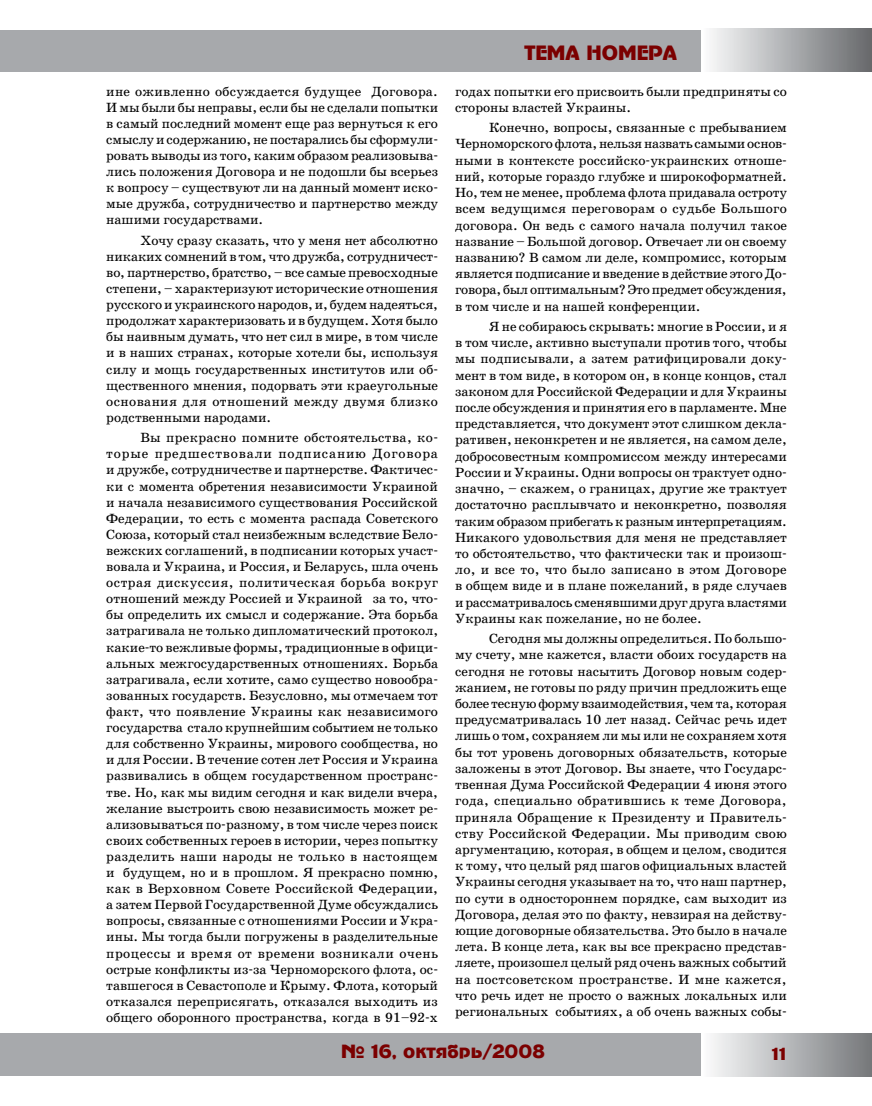
<style>
.page{position:relative;width:872px;height:1106px;background:#fff}
.page>*{position:absolute;margin:0;border:0;box-sizing:border-box;transform-origin:0 0}
.t1{font:19.5px "Adver Gothic";color:#7b0000}
.t2{font:18px "Adver Gothic";color:#7b0000}
.t3{font:16.5px "Adver Gothic";color:#7b0000}
.t4{font:13.5px/16px "School Book C";color:#000;text-align:justify}
</style>
<div class="page">
<div style="left:0;top:30px;width:702px;height:42px;background:#a7a9ac"></div>
<div style="left:0;top:1033px;width:702px;height:43px;background:#a7a9ac"></div>
<div style="left:702px;top:1033px;width:170px;height:43px;background:linear-gradient(to right,#fcfdfe,#75787b)"></div>
<div style="left:702px;top:29px;width:170px;height:43px;background:linear-gradient(to right,#fcfdfe,#66686b)"></div>
<p class="t4" style="left:106px;top:83px;width:333px">ине оживленно обсуждается будущее Договора.<br>И мы были бы неправы, если бы не сделали попытки в самый последний момент еще раз вернуться к его смыслу и содержанию, не постарались бы сформули&shy;ровать выводы из того, каким образом реализовыва&shy;лись положения Договора и не подошли бы всерьез к вопросу – существуют ли на данный момент иско&shy;мые дружба, сотрудничество и партнерство между нашими государствами.</p>
<p class="t4" style="left:106px;top:232px;width:333px;text-indent:34px">Хочу сразу сказать, что у меня нет абсолютно никаких сомнений в том, что дружба, сотрудничест&shy;во, партнерство, братство, – все самые превосходные степени, – характеризуют исторические отношения русского и украинского народов, и, будем надеяться, продолжат характеризовать и в будущем. Хотя было бы наивным думать, что нет сил в мире, в том числе и в наших странах, которые хотели бы, используя силу и мощь государственных институтов или об&shy;щественного мнения, подорвать эти краеугольные основания для отношений между двумя близко родственными народами.</p>
<p class="t4" style="left:106px;top:430px;width:333px;text-indent:34px">Вы прекрасно помните обстоятельства, ко&shy;торые предшествовали подписанию Договора и дружбе, сотрудничестве и партнерстве. Фактичес&shy;ки с момента обретения независимости Украиной и начала независимого существования Российской Федерации, то есть с момента распада Советского Союза, который стал неизбежным вследствие Бело&shy;вежских соглашений, в подписании которых участ&shy;вовала и Украина, и Россия, и Беларусь, шла очень острая дискуссия, политическая борьба вокруг отношений между Россией и Украиной − за то, что&shy;бы определить их смысл и содержание. Эта борьба затрагивала не только дипломатический протокол, какие-то вежливые формы, традиционные в офици&shy;альных межгосударственных отношениях. Борьба затрагивала, если хотите, само существо новообра&shy;зованных государств. Безусловно, мы отмечаем тот факт, что появление Украины как независимого государства стало крупнейшим событием не только для собственно Украины, мирового сообщества, но и для России. В течение сотен лет Россия и Украина развивались в общем государственном пространс&shy;тве. Но, как мы видим сегодня и как видели вчера, желание выстроить свою независимость может ре&shy;ализовываться по-разному, в том числе через поиск своих собственных героев в истории, через попытку разделить наши народы не только в настоящем и будущем, но и в прошлом. Я прекрасно помню, как в Верховном Совете Российской Федерации, а затем Первой Государственной Думе обсуждались вопросы, связанные с отношениями России и Укра&shy;ины. Мы тогда были погружены в разделительные процессы и время от времени возникали очень острые конфликты из-за Черноморского флота, ос&shy;тавшегося в Севастополе и Крыму. Флота, который отказался переприсягать, отказался выходить из общего оборонного пространства, когда в 91–92-х</p>
<h1 class="t1" style="left:524px;top:42px;width:154px">тема номера</h1>
<p class="t4" style="left:455px;top:83px;width:333px">годах попытки его присвоить были предприняты со стороны властей Украины.</p>
<p class="t4" style="left:455px;top:120px;width:333px;text-indent:34px">Конечно, вопросы, связанные с пребыванием Черноморского флота, нельзя назвать самыми основ&shy;ными в контексте российско-украинских отноше&shy;ний, которые гораздо глубже и широкоформатней.<br>Но, тем не менее, проблема флота придавала остроту всем ведущимся переговорам о судьбе Большого договора. Он ведь с самого начала получил такое название – Большой договор. Отвечает ли он своему названию? В самом ли деле, компромисс, которым является подписание и введение в действие этого До&shy;говора, был оптимальным? Это предмет обсуждения, в том числе и на нашей конференции.</p>
<p class="t4" style="left:455px;top:318px;width:333px;text-indent:34px">Я не собираюсь скрывать: многие в России, и я в том числе, активно выступали против того, чтобы мы подписывали, а затем ратифицировали доку&shy;мент в том виде, в котором он, в конце концов, стал законом для Российской Федерации и для Украины после обсуждения и принятия его в парламенте. Мне представляется, что документ этот слишком декла&shy;ративен, неконкретен и не является, на самом деле, добросовестным компромиссом между интересами России и Украины. Одни вопросы он трактует одно&shy;значно, – скажем, о границах, другие же трактует достаточно расплывчато и неконкретно, позволяя таким образом прибегать к разным интерпретациям.<br>Никакого удовольствия для меня не представляет то обстоятельство, что фактически так и произош&shy;ло, и все то, что было записано в этом Договоре в общем виде и в плане пожеланий, в ряде случаев и рассматривалось сменявшими друг друга властями Украины как пожелание, но не более.</p>
<p class="t4" style="left:455px;top:630px;width:333px;text-indent:34px">Сегодня мы должны определиться. По большо&shy;му счету, мне кажется, власти обоих государств на сегодня не готовы насытить Договор новым содер&shy;жанием, не готовы по ряду причин предложить еще более тесную форму взаимодействия, чем та, которая предусматривалась 10 лет назад. Сейчас речь идет лишь о том, сохраняем ли мы или не сохраняем хотя бы тот уровень договорных обязательств, которые заложены в этот Договор. Вы знаете, что Государс&shy;твенная Дума Российской Федерации 4 июня этого года, специально обратившись к теме Договора, приняла Обращение к Президенту и Правитель&shy;ству Российской Федерации. Мы приводим свою аргументацию, которая, в общем и целом, сводится к тому, что целый ряд шагов официальных властей Украины сегодня указывает на то, что наш партнер, по сути в одностороннем порядке, сам выходит из Договора, делая это по факту, невзирая на действу&shy;ющие договорные обязательства. Это было в начале лета. В конце лета, как вы все прекрасно представ&shy;ляете, произошел целый ряд очень важных событий на постсоветском пространстве. И мне кажется, что речь идет не просто о важных локальных или региональных событиях, а об очень важных собы-</p>
<h2 class="t2" style="left:341px;top:1041px;width:205px">№ 16, октябрь/2008</h2>
<p class="t3" style="left:771px;top:1045px;width:8px">11</p>
</div>
